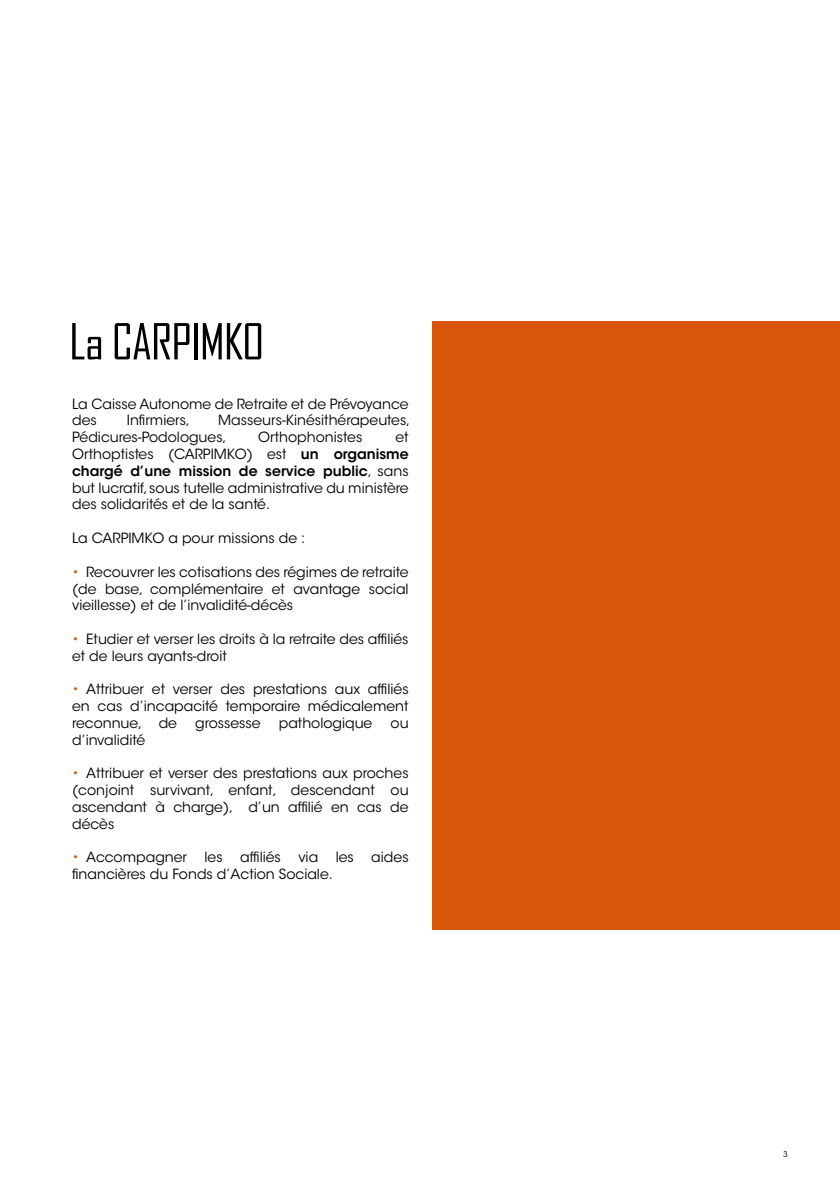
<style>
.page{position:relative;width:840px;height:1191px;background:#fff}
.page>*{position:absolute;margin:0;border:0;box-sizing:border-box;transform-origin:0 0}
.t1{font:47.6px "Agency FB";letter-spacing:-.02em;color:#000;scale:1.05 1}
.t2{font:14px/16.8px "ITC Avant Garde Std";color:#000}
.t3{font:8px "ITC Avant Garde Std";color:#000}
.s1{font-weight:600}
.s2{color:#d85509}
</style>
<div class="page">
<div style="left:431px;top:321px;width:408px;height:608px;background:#d85509"></div>
<h1 class="t1" style="left:69px;top:312px;width:187px">La CARPIMKO</h1>
<p class="t2" style="left:72px;top:395px;width:338px">La Caisse Autonome de Retraite et de Prévoyance des</p>
<p class="t2" style="left:72px;top:412px;width:339px;text-indent:146px">Masseurs-Kinésithérapeutes,<br>Pédicures-Podologues,</p>
<p class="t2" style="left:127px;top:412px;width:65px">Infirmiers,</p>
<p class="t2" style="left:258px;top:429px;width:106px">Orthophonistes</p>
<p class="t2" style="left:72px;top:429px;width:338px;text-align:justify;text-indent:323px">et Orthoptistes (CARPIMKO) est <span class="s1">un organisme chargé d’une mission de service public</span>, sans but lucratif, sous tutelle administrative du ministère des solidarités et de la santé.</p>
<p class="t2" style="left:72px;top:530px;width:234px">La CARPIMKO a pour missions de :</p>
<p class="t2" style="left:72px;top:563px;width:338px;text-align:justify"><span class="s2">•</span> Recouvrer les cotisations des régimes de retraite (de base, complémentaire et avantage social vieillesse) et de l’invalidité-décès</p>
<p class="t2" style="left:72px;top:630px;width:338px"><span class="s2">•</span> Etudier et verser les droits à la retraite des affiliés et de leurs ayants-droit</p>
<p class="t2" style="left:72px;top:681px;width:338px;text-align:justify"><span class="s2">•</span> Attribuer et verser des prestations aux affiliés en cas d’incapacité temporaire médicalement reconnue, de</p>
<p class="t2" style="left:195px;top:714px;width:67px">grossesse</p>
<p class="t2" style="left:278px;top:714px;width:95px">pathologique</p>
<p class="t2" style="left:390px;top:714px;width:20px">ou</p>
<p class="t2" style="left:72px;top:731px;width:75px">d’invalidité</p>
<p class="t2" style="left:72px;top:765px;width:338px;text-align:justify"><span class="s2">•</span> Attribuer et verser des prestations aux proches (conjoint survivant, enfant, descendant ou ascendant à charge), d’un affilié en cas de décès</p>
<p class="t2" style="left:72px;top:849px;width:338px"><span class="s2">•</span> Accompagner les affiliés via les aides financières du Fonds d’Action Sociale.</p>
<p class="t3" style="left:782px;top:1149px;width:6px">3</p>
</div>
